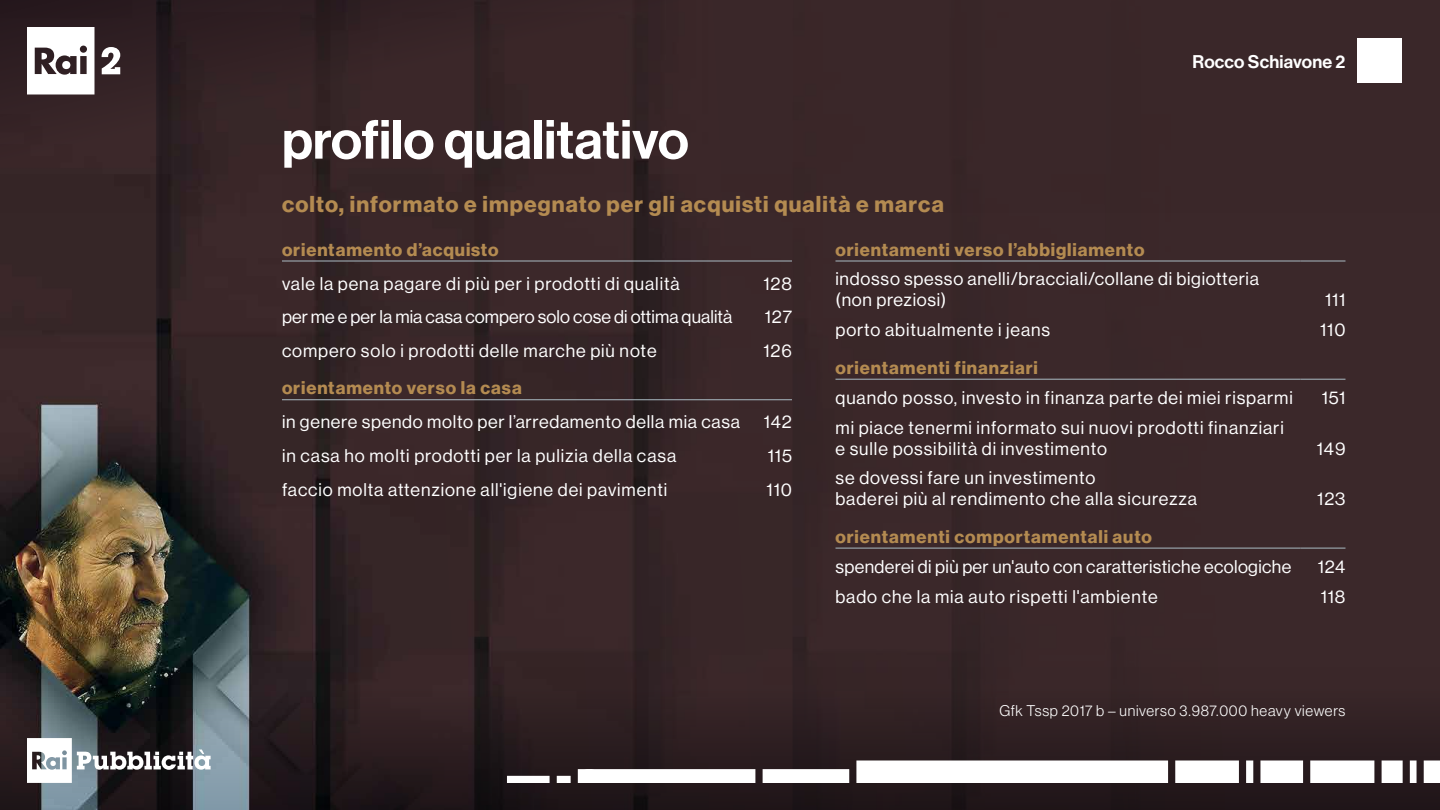
<style>
.page{position:relative;width:1440px;height:810px;background:#fff}
.page>*{position:absolute;margin:0;border:0;box-sizing:border-box;transform-origin:0 0}
.t1{font:54px "N Haas Grotesk DS Pro 65 Md";color:#fff}
.t2{font:22.5px "N Haas Grotesk DS Pro 75 Bd";letter-spacing:.05em;color:#b48b51}
.t3{font:18px/21px "N Haas Grotesk DS Pro 55 Rg";letter-spacing:.05em;color:#fff}
.t4{font:18px "N Haas Grotesk DS Pro 75 Bd";letter-spacing:.05em;color:#b48b51}
.t5{font:18px "N Haas Grotesk DS Pro 55 Rg";letter-spacing:.02em;color:#fff}
.t6{font:18px "N Haas Grotesk DS Pro 55 Rg";letter-spacing:.005em;color:#fff}
.t7{font:18px "N Haas Grotesk DS Pro 65 Md";letter-spacing:.01em;color:#fff}
.t8{font:15.15px "N Haas Grotesk DS Pro 45 Lt";letter-spacing:.045em;color:#fff}
</style>
<div class="page">
<img style="left:0;top:213px;width:282px;height:455px">
<div style="left:282px;top:0;width:1158px;height:810px;background:#3b282a"></div>
<svg style="left:0;top:668px;width:1440px;height:142px;fill:#2d1f21"></svg>
<div style="left:0;top:0;width:1440px;height:213px;background:#3a2729"></div>
<svg style="left:1424px;top:760px;width:16px;height:23px"></svg>
<svg style="left:1410px;top:760px;width:7px;height:23px"></svg>
<svg style="left:1382px;top:760px;width:21px;height:23px"></svg>
<svg style="left:1310px;top:760px;width:64px;height:23px"></svg>
<svg style="left:1260px;top:760px;width:43px;height:23px"></svg>
<svg style="left:1246px;top:760px;width:7px;height:23px"></svg>
<svg style="left:763px;top:769px;width:86px;height:14px"></svg>
<svg style="left:1175px;top:760px;width:64px;height:23px"></svg>
<div style="left:856px;top:760px;width:312px;height:23px;background:#fff"></div>
<svg style="left:557px;top:776px;width:14px;height:7px"></svg>
<svg style="left:507px;top:776px;width:43px;height:7px"></svg>
<div style="left:578px;top:769px;width:177px;height:14px;background:#fff"></div>
<svg style="left:27px;top:738px;width:184px;height:45px"></svg>
<div style="left:1357px;top:38px;width:45px;height:45px;background:#fff"></div>
<svg style="left:102px;top:47px;width:18px;height:27px"></svg>
<svg style="left:27px;top:27px;width:67px;height:67px"></svg>
<div style="left:62px;top:61px;width:8px;height:8px;background:#fff;border-radius:50%"></div>
<hr style="left:282px;top:261px;width:465px;height:1px;background:#aabbc3">
<hr style="left:747px;top:261px;width:45px;height:1px;background:#aabbc3">
<hr style="left:282px;top:399px;width:465px;height:1px;background:#aabbc3">
<hr style="left:747px;top:399px;width:45px;height:1px;background:#aabbc3">
<hr style="left:836px;top:261px;width:464px;height:1px;background:#aabbc3">
<hr style="left:1300px;top:261px;width:46px;height:1px;background:#aabbc3">
<hr style="left:836px;top:379px;width:464px;height:1px;background:#aabbc3">
<hr style="left:1300px;top:379px;width:46px;height:1px;background:#aabbc3">
<hr style="left:836px;top:548px;width:464px;height:1px;background:#aabbc3">
<hr style="left:1300px;top:548px;width:46px;height:1px;background:#aabbc3">
<h1 class="t1" style="left:282px;top:108px;width:408px">profilo qualitativo</h1>
<p class="t7" style="left:1193px;top:51px;width:154px">Rocco Schiavone 2</p>
<p class="t2" style="left:282px;top:191px;width:663px">colto, informato e impegnato per gli acquisti qualità e marca</p>
<p class="t4" style="left:282px;top:239px;width:218px">orientamento d’acquisto</p>
<p class="t3" style="left:282px;top:273px;width:399px">vale la pena pagare di più per i prodotti di qualità</p>
<p class="t3" style="left:763px;top:273px;width:30px">128</p>
<p class="t6" style="left:282px;top:307px;width:452px">per me e per la mia casa compero solo cose di ottima qualità</p>
<p class="t3" style="left:765px;top:307px;width:29px">127</p>
<p class="t3" style="left:282px;top:340px;width:376px">compero solo i prodotti delle marche più note</p>
<p class="t3" style="left:764px;top:340px;width:30px">126</p>
<p class="t4" style="left:282px;top:378px;width:241px">orientamento verso la casa</p>
<p class="t3" style="left:282px;top:412px;width:460px">in genere spendo molto per l’arredamento della mia casa</p>
<p class="t3" style="left:764px;top:412px;width:30px">142</p>
<p class="t3" style="left:282px;top:445px;width:396px">in casa ho molti prodotti per la pulizia della casa</p>
<p class="t3" style="left:768px;top:445px;width:26px">115</p>
<p class="t3" style="left:282px;top:479px;width:387px">faccio molta attenzione all'igiene dei pavimenti</p>
<p class="t3" style="left:767px;top:479px;width:27px">110</p>
<p class="t4" style="left:836px;top:239px;width:310px">orientamenti verso l’abbigliamento</p>
<p class="t3" style="left:836px;top:269px;width:425px">indosso spesso anelli/bracciali/collane di bigiotteria (non preziosi)</p>
<p class="t3" style="left:1325px;top:290px;width:22px">111</p>
<p class="t3" style="left:836px;top:320px;width:216px">porto abitualmente i jeans</p>
<p class="t3" style="left:1320px;top:320px;width:27px">110</p>
<p class="t4" style="left:836px;top:357px;width:204px">orientamenti finanziari</p>
<p class="t3" style="left:836px;top:387px;width:459px">quando posso, investo in finanza parte dei miei risparmi</p>
<p class="t3" style="left:1322px;top:387px;width:25px">151</p>
<p class="t3" style="left:836px;top:417px;width:450px">mi piace tenermi informato sui nuovi prodotti finanziari e sulle possibilità di investimento</p>
<p class="t3" style="left:1317px;top:438px;width:30px">149</p>
<p class="t3" style="left:836px;top:468px;width:363px">se dovessi fare un investimento<br>baderei più al rendimento che alla sicurezza</p>
<p class="t3" style="left:1317px;top:489px;width:30px">123</p>
<p class="t4" style="left:836px;top:526px;width:318px">orientamenti comportamentali auto</p>
<p class="t5" style="left:836px;top:556px;width:457px">spenderei di più per un'auto con caratteristiche ecologiche</p>
<p class="t3" style="left:1318px;top:556px;width:29px">124</p>
<p class="t3" style="left:836px;top:586px;width:324px">bado che la mia auto rispetti l'ambiente</p>
<p class="t3" style="left:1321px;top:586px;width:26px">118</p>
<p class="t8" style="left:999px;top:702px;width:347px">Gfk Tssp 2017 b – universo 3.987.000 heavy viewers</p>
</div>
